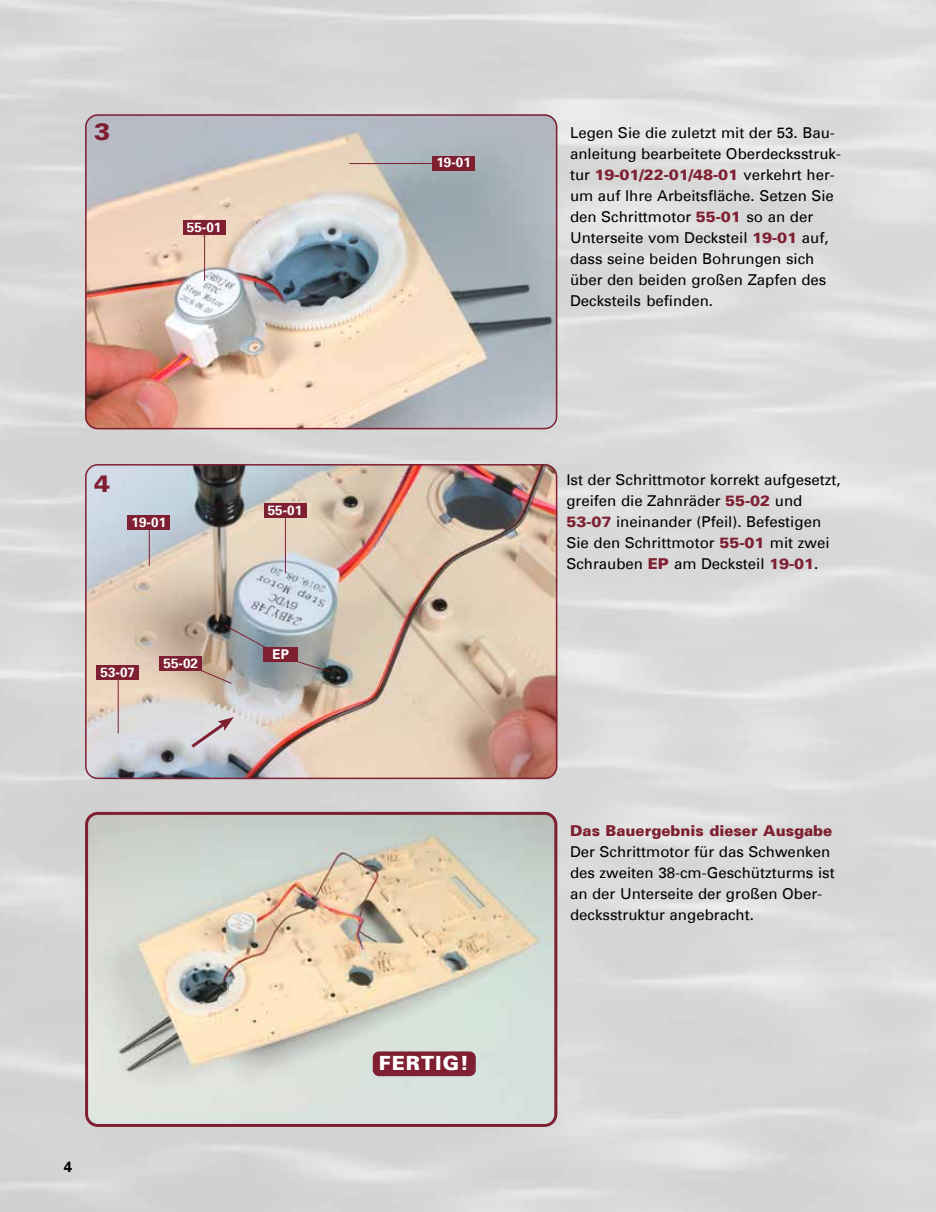
<style>
.page{position:relative;width:936px;height:1212px;background:#fff}
.page>*{position:absolute;margin:0;border:0;box-sizing:border-box;transform-origin:0 0}
.t1{font:900 24px "Univers";color:#7e1f32}
.t2{font:900 19.65px "Univers";letter-spacing:.05em;color:#fff}
.t3{font:15px/21px "Univers";color:#000}
.t4{font:900 15px "Univers";color:#7e1f32}
.t5{font:700 15px "Univers";color:#000}
.t6{font:700 13.5px "Univers";color:#fff}
.s1{font-weight:900;color:#7e1f32}
</style>
<div class="page">
<img style="left:85px;top:114px;width:472px;height:315px">
<div style="left:85px;top:114px;width:472px;height:315px;border:2px solid #7e1f32;border-radius:12px"></div>
<img style="left:85px;top:464px;width:472px;height:315px">
<div style="left:85px;top:464px;width:472px;height:315px;border:2px solid #7e1f32;border-radius:12px"></div>
<img style="left:85px;top:812px;width:472px;height:315px">
<div style="left:85px;top:812px;width:472px;height:315px;border:3px solid #7e1f32;border-radius:11px"></div>
<div style="left:373px;top:1051px;width:102px;height:25px;background:#7e1f32;border-radius:6px"></div>
<svg style="left:282px;top:656px;width:49px;height:17px"></svg>
<svg style="left:224px;top:624px;width:50px;height:29px"></svg>
<div style="left:264px;top:647px;width:34px;height:15px;background:#7e1f32"></div>
<svg style="left:184px;top:663px;width:48px;height:21px"></svg>
<div style="left:159px;top:656px;width:43px;height:15px;background:#7e1f32"></div>
<hr style="left:204px;top:222px;width:1px;height:59px;background:#7e1f32">
<div style="left:183px;top:220px;width:42px;height:15px;background:#7e1f32"></div>
<hr style="left:118px;top:667px;width:1px;height:66px;background:#7e1f32">
<div style="left:97px;top:665px;width:42px;height:15px;background:#7e1f32"></div>
<hr style="left:285px;top:505px;width:1px;height:68px;background:#7e1f32">
<div style="left:264px;top:503px;width:42px;height:15px;background:#7e1f32"></div>
<div style="left:432px;top:156px;width:43px;height:15px;background:#7e1f32"></div>
<hr style="left:349px;top:163px;width:87px;height:1px;background:#7e1f32">
<hr style="left:149px;top:517px;width:1px;height:49px;background:#7e1f32">
<div style="left:128px;top:515px;width:42px;height:15px;background:#7e1f32"></div>
<svg style="left:188px;top:717px;width:46px;height:33px;background:#d0c4ca"></svg>
<h1 class="t1" style="left:94px;top:121px;width:18px">3</h1>
<p class="t6" style="left:187px;top:222px;width:36px">55-01</p>
<h1 class="t1" style="left:94px;top:473px;width:18px">4</h1>
<p class="t6" style="left:132px;top:516px;width:36px">19-01</p>
<p class="t6" style="left:101px;top:666px;width:36px">53-07</p>
<p class="t6" style="left:163px;top:657px;width:36px">55-02</p>
<p class="t6" style="left:268px;top:505px;width:36px">55-01</p>
<p class="t6" style="left:272px;top:648px;width:18px">EP</p>
<p class="t6" style="left:436px;top:157px;width:36px">19-01</p>
<p class="t5" style="left:64px;top:1160px;width:10px">4</p>
<h2 class="t2" style="left:379px;top:1054px;width:91px">FERTIG!</h2>
<p class="t3" style="left:570px;top:123px;width:272px">Legen Sie die zuletzt mit der 53. Bau&shy;anleitung bearbeitete Oberdecksstruk&shy;tur <span class="s1">19-01/22-01/48-01</span> verkehrt her&shy;um auf Ihre Arbeitsfläche. Setzen Sie den Schrittmotor <span class="s1">55-01</span> so an der Unterseite vom Decksteil <span class="s1">19-01</span> auf, dass seine beiden Bohrungen sich über den beiden großen Zapfen des Decksteils befinden.</p>
<p class="t3" style="left:566px;top:470px;width:276px">Ist der Schrittmotor korrekt aufgesetzt, greifen die Zahnräder <span class="s1">55-02</span> und <span class="s1">53-07</span> ineinander (Pfeil). Befestigen Sie den Schrittmotor <span class="s1">55-01</span> mit zwei Schrauben <span class="s1">EP</span> am Decksteil <span class="s1">19-01</span>.</p>
<p class="t4" style="left:570px;top:824px;width:264px">Das Bauergebnis dieser Ausgabe</p>
<p class="t3" style="left:570px;top:842px;width:266px">Der Schrittmotor für das Schwenken des zweiten 38-cm-Geschützturms ist an der Unterseite der großen Ober&shy;decksstruktur angebracht.</p>
</div>
